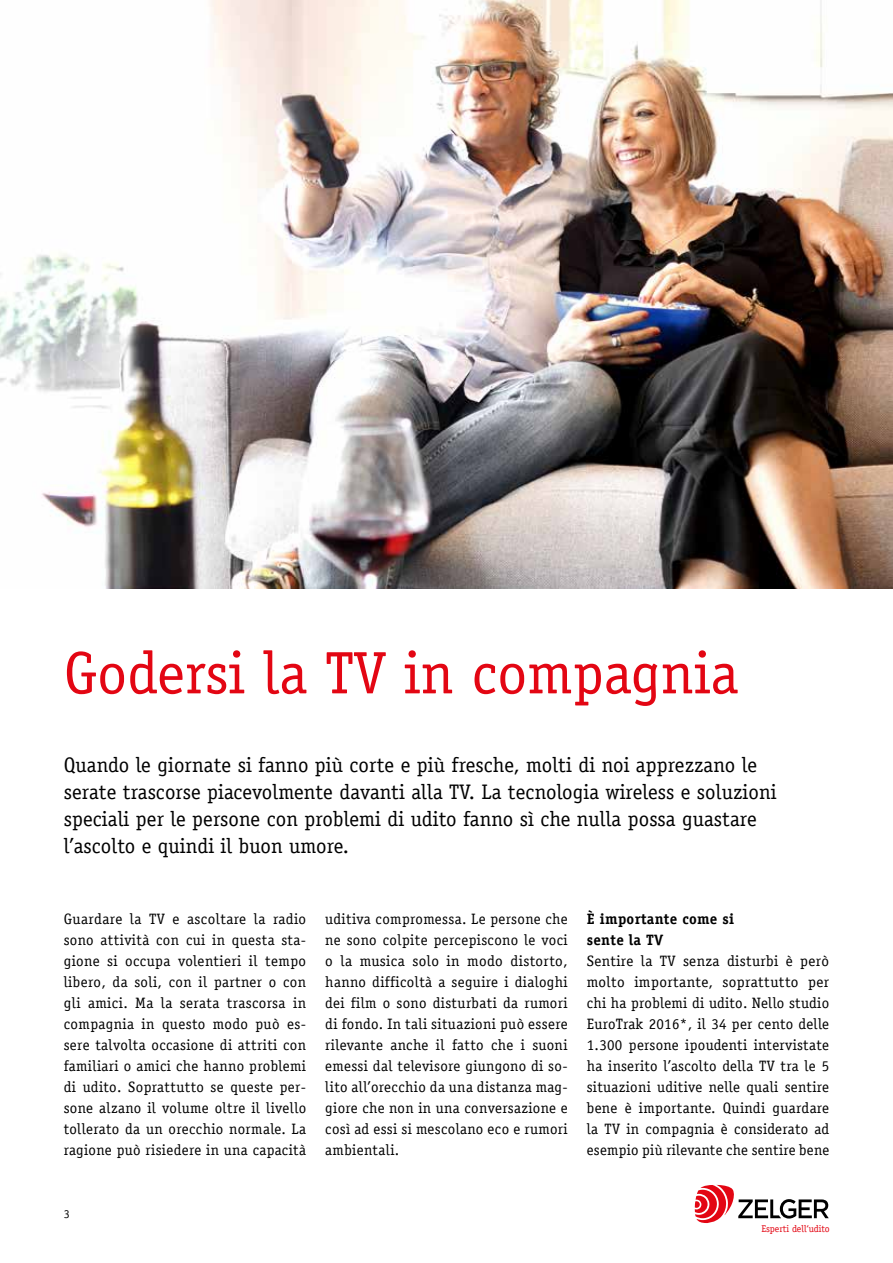
<style>
.page{position:relative;width:893px;height:1263px;background:#fff}
.page>*{position:absolute;margin:0;border:0;box-sizing:border-box;transform-origin:0 0}
.t1{font:60px "Officina Serif";color:#e30613}
.t2{font:21px/27px "Officina Serif";letter-spacing:.005em;color:#000}
.t3{font:15px/21px "Officina Serif";letter-spacing:.025em;color:#000;text-align:justify}
.t4{font:700 15px/21px "Officina Serif";letter-spacing:.02em;color:#000}
.t5{font:12px "Officina Serif";color:#000}
.t6{font:9.75px "Officina Serif";color:#e30613}
</style>
<div class="page">
<svg style="left:695px;top:1185px;width:134px;height:38px"></svg>
<img style="left:0;top:0;width:893px;height:588px">
<h1 class="t1" style="left:64px;top:638px;width:676px">Godersi la TV in compagnia</h1>
<p class="t2" style="left:64px;top:751px;width:714px">Quando le giornate si fanno più corte e più fresche, molti di noi apprezzano le serate trascorse piacevolmente davanti alla TV. La tecnologia wireless e soluzioni speciali per le persone con problemi di udito fanno sì che nulla possa guastare l’ascolto e quindi il buon umore.</p>
<p class="t3" style="left:64px;top:909px;width:244px">Guardare la TV e ascoltare la radio sono attività con cui in questa sta&shy;gione si occupa volentieri il tempo libero, da soli, con il partner o con gli amici. Ma la serata trascorsa in compagnia in questo modo può es&shy;sere talvolta occasione di attriti con familiari o amici che hanno problemi di udito. Soprattutto se queste per&shy;sone alzano il volume oltre il livello tollerato da un orecchio normale. La ragione può risiedere in una capacità</p>
<p class="t3" style="left:325px;top:909px;width:244px">uditiva compromessa. Le persone che ne sono colpite percepiscono le voci o la musica solo in modo distorto, hanno difficoltà a seguire i dialoghi dei film o sono disturbati da rumori di fondo. In tali situazioni può essere rilevante anche il fatto che i suoni emessi dal televisore giungono di so&shy;lito all’orecchio da una distanza mag&shy;giore che non in una conversazione e così ad essi si mescolano eco e rumori ambientali.</p>
<p class="t4" style="left:587px;top:908px;width:149px">È importante come si sente la TV</p>
<p class="t3" style="left:587px;top:951px;width:244px">Sentire la TV senza disturbi è però molto importante, soprattutto per chi ha problemi di udito. Nello studio EuroTrak 2016*, il 34 per cento delle 1.300 persone ipoudenti intervistate ha inserito l’ascolto della TV tra le 5 situazioni uditive nelle quali sentire bene è importante. Quindi guardare la TV in compagnia è considerato ad esempio più rilevante che sentire bene</p>
<p class="t5" style="left:64px;top:1207px;width:7px">3</p>
<p class="t6" style="left:761px;top:1222px;width:70px">Esperti dell‘udito</p>
</div>
